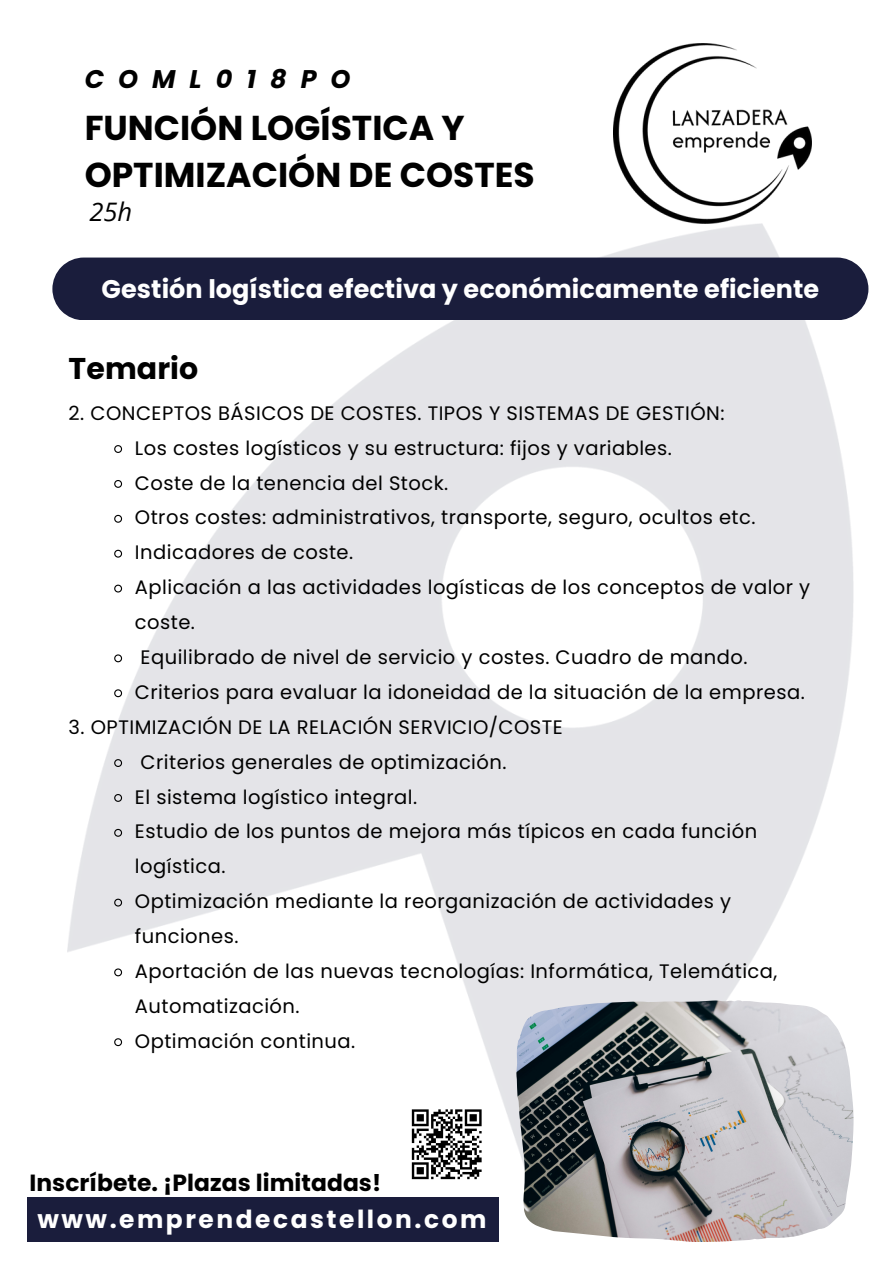
<style>
.page{position:relative;width:893px;height:1264px;background:#fff}
.page>*{position:absolute;margin:0;border:0;box-sizing:border-box;transform-origin:0 0}
.t1{font:700 34.5px/47.2px "Poppins";color:#000}
.t2{font:700 30px "Poppins";letter-spacing:.005em;color:#000}
.t3{font:700 25.5px "Poppins";letter-spacing:.005em;color:#fff}
.t4{font:italic 700 25.5px "Poppins";letter-spacing:.55em;color:#000}
.t5{font:italic 25.5px "Open Sans";color:#000}
.t6{font:700 24.9px "Poppins";letter-spacing:.1em;color:#fff}
.t7{font:700 23.4px "Poppins";letter-spacing:.005em;color:#000}
.t8{font:19.5px/34.8px "Poppins";letter-spacing:.025em;color:#000}
</style>
<div class="page">
<img style="left:67px;top:223px;width:786px;height:918px">
<img style="left:613px;top:43px;width:198px;height:180px">
<div style="left:52px;top:257px;width:816px;height:63px;background:#1a1d3c"></div>
<img style="left:516px;top:1000px;width:337px;height:241px">
<svg style="left:113px;top:444px;width:10px;height:10px"></svg>
<svg style="left:113px;top:479px;width:10px;height:9px"></svg>
<svg style="left:113px;top:514px;width:10px;height:9px"></svg>
<svg style="left:113px;top:549px;width:10px;height:9px"></svg>
<svg style="left:113px;top:584px;width:10px;height:9px"></svg>
<svg style="left:113px;top:653px;width:10px;height:10px"></svg>
<svg style="left:113px;top:688px;width:10px;height:10px"></svg>
<svg style="left:113px;top:758px;width:10px;height:9px"></svg>
<svg style="left:113px;top:793px;width:10px;height:9px"></svg>
<svg style="left:113px;top:828px;width:10px;height:9px"></svg>
<svg style="left:113px;top:897px;width:10px;height:10px"></svg>
<svg style="left:113px;top:967px;width:10px;height:10px"></svg>
<svg style="left:113px;top:1037px;width:10px;height:9px"></svg>
<div style="left:27px;top:1196px;width:472px;height:45px;background:#1a1d3c"></div>
<div style="left:407px;top:1104px;width:79px;height:79px;background:#fff"></div>
<svg style="left:411px;top:1109px;width:71px;height:71px"></svg>
<p class="t4" style="left:85px;top:61px;width:267px">COML018PO</p>
<p class="t1" style="left:85px;top:104px;width:451px">FUNCIÓN LOGÍSTICA Y<br>OPTIMIZACIÓN DE COSTES</p>
<p class="t5" style="left:89px;top:193px;width:44px">25h</p>
<h3 class="t3" style="left:102px;top:271px;width:719px">Gestión logística efectiva y económicamente eficiente</h3>
<p class="t2" style="left:69px;top:348px;width:131px">Temario</p>
<h1 class="t8" style="left:69px;top:395px;width:657px">2. CONCEPTOS BÁSICOS DE COSTES. TIPOS Y SISTEMAS DE GESTIÓN:</h1>
<h5 class="t8" style="left:135px;top:430px;width:538px">Los costes logísticos y su estructura: fijos y variables.</h5>
<p class="t8" style="left:135px;top:465px;width:315px">Coste de la tenencia del Stock.</p>
<h2 class="t8" style="left:135px;top:500px;width:622px">Otros costes: administrativos, transporte, seguro, ocultos etc.</h2>
<h6 class="t8" style="left:135px;top:535px;width:220px">Indicadores de coste.</h6>
<p class="t8" style="left:135px;top:570px;width:676px">Aplicación a las actividades logísticas de los conceptos de valor y coste.</p>
<p class="t8" style="left:141px;top:639px;width:608px">Equilibrado de nivel de servicio y costes. Cuadro de mando.</p>
<p class="t8" style="left:135px;top:674px;width:671px">Criterios para evaluar la idoneidad de la situación de la empresa.</p>
<p class="t8" style="left:69px;top:709px;width:496px">3. OPTIMIZACIÓN DE LA RELACIÓN SERVICIO/COSTE</p>
<p class="t8" style="left:141px;top:744px;width:367px">Criterios generales de optimización.</p>
<p class="t8" style="left:135px;top:779px;width:284px">El sistema logístico integral.</p>
<p class="t8" style="left:135px;top:814px;width:623px">Estudio de los puntos de mejora más típicos en cada función logística.</p>
<h6 class="t8" style="left:135px;top:884px;width:597px">Optimización mediante la reorganización de actividades y funciones.</h6>
<p class="t8" style="left:135px;top:953px;width:644px">Aportación de las nuevas tecnologías: Informática, Telemática,<br>Automatización.</p>
<p class="t8" style="left:135px;top:1023px;width:222px">Optimación continua.</p>
<h4 class="t7" style="left:29px;top:1166px;width:353px">Inscríbete. ¡Plazas limitadas!</h4>
<p class="t6" style="left:37px;top:1201px;width:450px">www.emprendecastellon.com</p>
</div>
